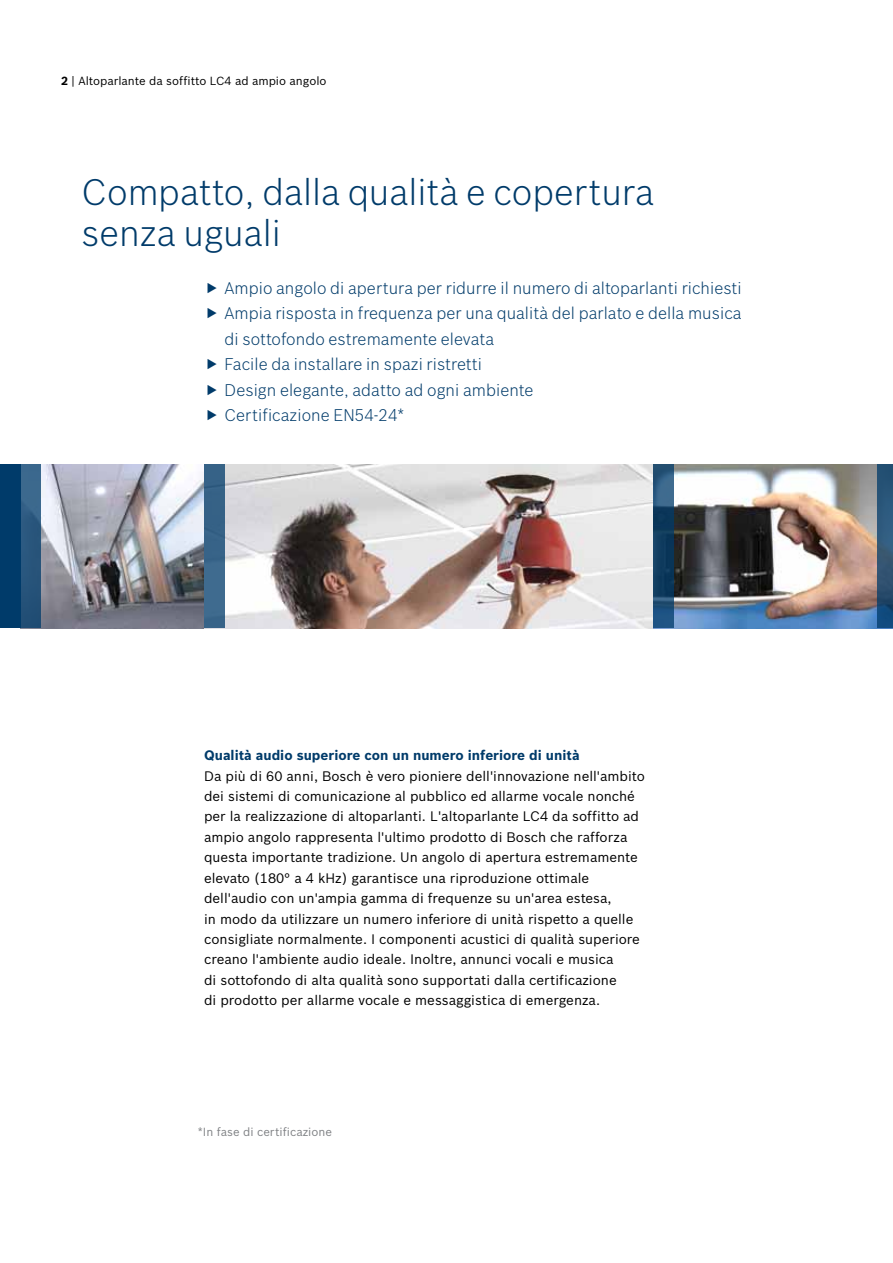
<style>
.page{position:relative;width:893px;height:1263px;background:#fff}
.page>*{position:absolute;margin:0;border:0;box-sizing:border-box;transform-origin:0 0}
.t1{font:300 36px/40.8px "Bosch Sans";color:#003b6a}
.t2{font:300 16.5px/25.5px "Bosch Sans";letter-spacing:.005em;color:#003b6a}
.t3{font:13.5px/20.4px "Bosch Sans";color:#000}
.t4{font:700 13.5px "Bosch Sans";color:#003b6a}
.t5{font:11.55px "Bosch Sans";color:#000}
.t6{font:11.55px "Bosch Sans";color:#808285}
.s1{font-weight:700}
</style>
<div class="page">
<img style="left:41px;top:465px;width:612px;height:163px">
<img style="left:674px;top:465px;width:204px;height:163px">
<div style="left:0;top:465px;width:20px;height:163px;background:#003b6a"></div>
<div style="left:20px;top:465px;width:21px;height:163px;background:linear-gradient(to bottom,#3c698f,#1d4a71)"></div>
<svg style="left:653px;top:465px;width:21px;height:163px;background:#1a486d"></svg>
<svg style="left:878px;top:465px;width:15px;height:163px;background:#285276"></svg>
<div style="left:204px;top:465px;width:21px;height:163px;background:#376388"></div>
<p class="t5" style="left:61px;top:73px;width:267px"><span class="s1">2</span> | Altoparlante da soffitto LC4 ad ampio angolo</p>
<h1 class="t1" style="left:82px;top:169px;width:574px">Compatto, dalla qualità e copertura senza uguali</h1>
<p class="t2" style="left:225px;top:274px;width:519px">Ampio angolo di apertura per ridurre il numero di altoparlanti richiesti Ampia risposta in frequenza per una qualità del parlato e della musica di sottofondo estremamente elevata<br>Facile da installare in spazi ristretti<br>Design elegante, adatto ad ogni ambiente<br>Certificazione EN54-24*</p>
<p class="t4" style="left:204px;top:745px;width:377px">Qualità audio superiore con un numero inferiore di unità</p>
<p class="t3" style="left:204px;top:765px;width:442px">Da più di 60 anni, Bosch è vero pioniere dell'innovazione nell'ambito dei sistemi di comunicazione al pubblico ed allarme vocale nonché per la realizzazione di altoparlanti. L'altoparlante LC4 da soffitto ad ampio angolo rappresenta l'ultimo prodotto di Bosch che rafforza questa importante tradizione. Un angolo di apertura estremamente elevato (180° a 4 kHz) garantisce una riproduzione ottimale dell'audio con un'ampia gamma di frequenze su un'area estesa,<br>in modo da utilizzare un numero inferiore di unità rispetto a quelle consigliate normalmente. I componenti acustici di qualità superiore creano l'ambiente audio ideale. Inoltre, annunci vocali e musica<br>di sottofondo di alta qualità sono supportati dalla certificazione<br>di prodotto per allarme vocale e messaggistica di emergenza.</p>
<p class="t6" style="left:198px;top:1124px;width:136px">*In fase di certificazione</p>
</div>
